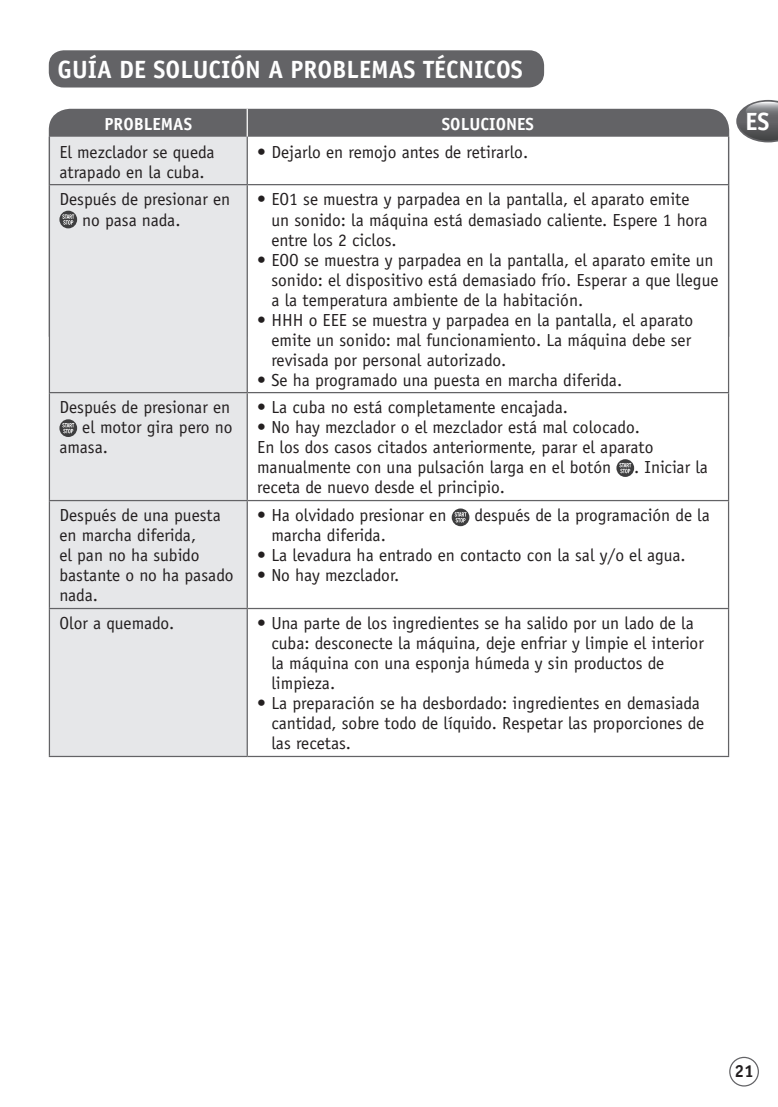
<style>
.page{position:relative;width:778px;height:1107px;background:#fff}
.page>*{position:absolute;margin:0;border:0;box-sizing:border-box;transform-origin:0 0}
.t1{font:700 25px "Officina Sans";color:#fff}
.t2{font:17.5px/20px "Officina Sans";color:#231f20}
.t3{font:700 17.5px "Officina Sans";color:#fff}
.t4{font:700 17.5px "Officina Sans";color:#231f20}
</style>
<div class="page">
<div style="left:729px;top:1057px;width:30px;height:29px;border:1px solid #636366;border-radius:50%"></div>
<svg style="left:736px;top:100px;width:42px;height:42px"></svg>
<div style="left:49px;top:109px;width:680px;height:28px;background:#636366"></div>
<div style="left:50px;top:137px;width:197px;height:619px;background:#e6e7e9"></div>
<svg style="left:248px;top:185px;width:480px;height:571px"></svg>
<svg style="left:247px;top:109px;width:1px;height:28px"></svg>
<hr style="left:49px;top:137px;width:1px;height:47px;background:#636366">
<hr style="left:247px;top:137px;width:1px;height:47px;background:#636366">
<hr style="left:728px;top:137px;width:1px;height:47px;background:#636366">
<hr style="left:49px;top:184px;width:198px;height:1px;background:#636366">
<hr style="left:49px;top:185px;width:1px;height:207px;background:#636366">
<hr style="left:247px;top:184px;width:482px;height:1px;background:#636366">
<hr style="left:247px;top:185px;width:1px;height:207px;background:#636366">
<hr style="left:728px;top:185px;width:1px;height:207px;background:#636366">
<hr style="left:49px;top:392px;width:198px;height:1px;background:#636366">
<hr style="left:49px;top:393px;width:1px;height:107px;background:#636366">
<hr style="left:247px;top:392px;width:482px;height:1px;background:#636366">
<hr style="left:247px;top:393px;width:1px;height:107px;background:#636366">
<hr style="left:728px;top:393px;width:1px;height:107px;background:#636366">
<hr style="left:49px;top:500px;width:198px;height:1px;background:#636366">
<hr style="left:49px;top:501px;width:1px;height:107px;background:#636366">
<hr style="left:247px;top:500px;width:482px;height:1px;background:#636366">
<hr style="left:247px;top:501px;width:1px;height:107px;background:#636366">
<hr style="left:728px;top:501px;width:1px;height:107px;background:#636366">
<hr style="left:49px;top:608px;width:198px;height:1px;background:#636366">
<hr style="left:49px;top:609px;width:1px;height:147px;background:#636366">
<hr style="left:247px;top:608px;width:482px;height:1px;background:#636366">
<hr style="left:247px;top:609px;width:1px;height:147px;background:#636366">
<hr style="left:728px;top:609px;width:1px;height:147px;background:#636366">
<hr style="left:49px;top:756px;width:198px;height:1px;background:#636366">
<hr style="left:247px;top:756px;width:482px;height:1px;background:#636366">
<div style="left:59px;top:211px;width:18px;height:17px;background:#3e3e3f;border-radius:50%"></div>
<svg style="left:62px;top:214px;width:12px;height:11px"></svg>
<svg style="left:59px;top:419px;width:18px;height:18px"></svg>
<svg style="left:62px;top:423px;width:12px;height:10px"></svg>
<svg style="left:616px;top:459px;width:18px;height:18px"></svg>
<svg style="left:619px;top:463px;width:12px;height:10px"></svg>
<svg style="left:452px;top:508px;width:17px;height:18px"></svg>
<svg style="left:455px;top:512px;width:11px;height:10px"></svg>
<div style="left:49px;top:50px;width:495px;height:38px;background:#636366;border-radius:15px"></div>
<h1 class="t1" style="left:58px;top:53px;width:467px">GUÍA DE SOLUCIÓN A PROBLEMAS TÉCNICOS</h1>
<p class="t3" style="left:105px;top:113px;width:89px">PROBLEMAS</p>
<p class="t3" style="left:442px;top:113px;width:94px">SOLUCIONES</p>
<h1 class="t1" style="left:745px;top:106px;width:26px">ES</h1>
<p class="t2" style="left:59px;top:142px;width:157px">El mezclador se queda atrapado en la cuba.</p>
<p class="t2" style="left:257px;top:142px;width:272px">• Dejarlo en remojo antes de retirarlo.</p>
<p class="t2" style="left:82px;top:190px;width:149px;text-indent:-23px">Después de presionar en no pasa nada.</p>
<p class="t2" style="left:271px;top:190px;width:438px;text-indent:-14px">• EO1 se muestra y parpadea en la pantalla, el aparato emite un sonido: la máquina está demasiado caliente. Espere 1 hora entre los 2 ciclos.</p>
<p class="t2" style="left:271px;top:250px;width:449px;text-indent:-14px">• EOO se muestra y parpadea en la pantalla, el aparato emite un sonido: el dispositivo está demasiado frío. Esperar a que llegue a la temperatura ambiente de la habitación.</p>
<p class="t2" style="left:271px;top:310px;width:423px;text-indent:-14px">• HHH o EEE se muestra y parpadea en la pantalla, el aparato emite un sonido: mal funcionamiento. La máquina debe ser revisada por personal autorizado.</p>
<p class="t2" style="left:257px;top:370px;width:366px">• Se ha programado una puesta en marcha diferida.</p>
<p class="t2" style="left:59px;top:397px;width:172px">Después de presionar en</p>
<p class="t2" style="left:82px;top:417px;width:152px">el motor gira pero no</p>
<p class="t2" style="left:59px;top:437px;width:50px">amasa.</p>
<p class="t2" style="left:257px;top:397px;width:312px">• La cuba no está completamente encajada.</p>
<p class="t2" style="left:257px;top:417px;width:398px">• No hay mezclador o el mezclador está mal colocado.<br>En los dos casos citados anteriormente, parar el aparato manualmente con una pulsación larga en el botón</p>
<p class="t2" style="left:634px;top:457px;width:75px">. Iniciar la</p>
<p class="t2" style="left:257px;top:477px;width:249px">receta de nuevo desde el principio.</p>
<p class="t2" style="left:59px;top:505px;width:176px">Después de una puesta en marcha diferida,<br>el pan no ha subido bastante o no ha pasado nada.</p>
<p class="t2" style="left:257px;top:505px;width:191px">• Ha olvidado presionar en</p>
<p class="t2" style="left:475px;top:505px;width:237px">después de la programación de la</p>
<p class="t2" style="left:271px;top:525px;width:116px">marcha diferida.</p>
<p class="t2" style="left:257px;top:545px;width:430px">• La levadura ha entrado en contacto con la sal y/o el agua.</p>
<p class="t2" style="left:257px;top:565px;width:144px">• No hay mezclador.</p>
<p class="t2" style="left:59px;top:613px;width:117px">Olor a quemado.</p>
<p class="t2" style="left:271px;top:613px;width:434px;text-indent:-14px">• Una parte de los ingredientes se ha salido por un lado de la cuba: desconecte la máquina, deje enfriar y limpie el interior la máquina con una esponja húmeda y sin productos de limpieza.</p>
<p class="t2" style="left:271px;top:693px;width:434px;text-indent:-14px">• La preparación se ha desbordado: ingredientes en demasiada cantidad, sobre todo de líquido. Respetar las proporciones de las recetas.</p>
<p class="t4" style="left:734px;top:1060px;width:21px">21</p>
</div>
